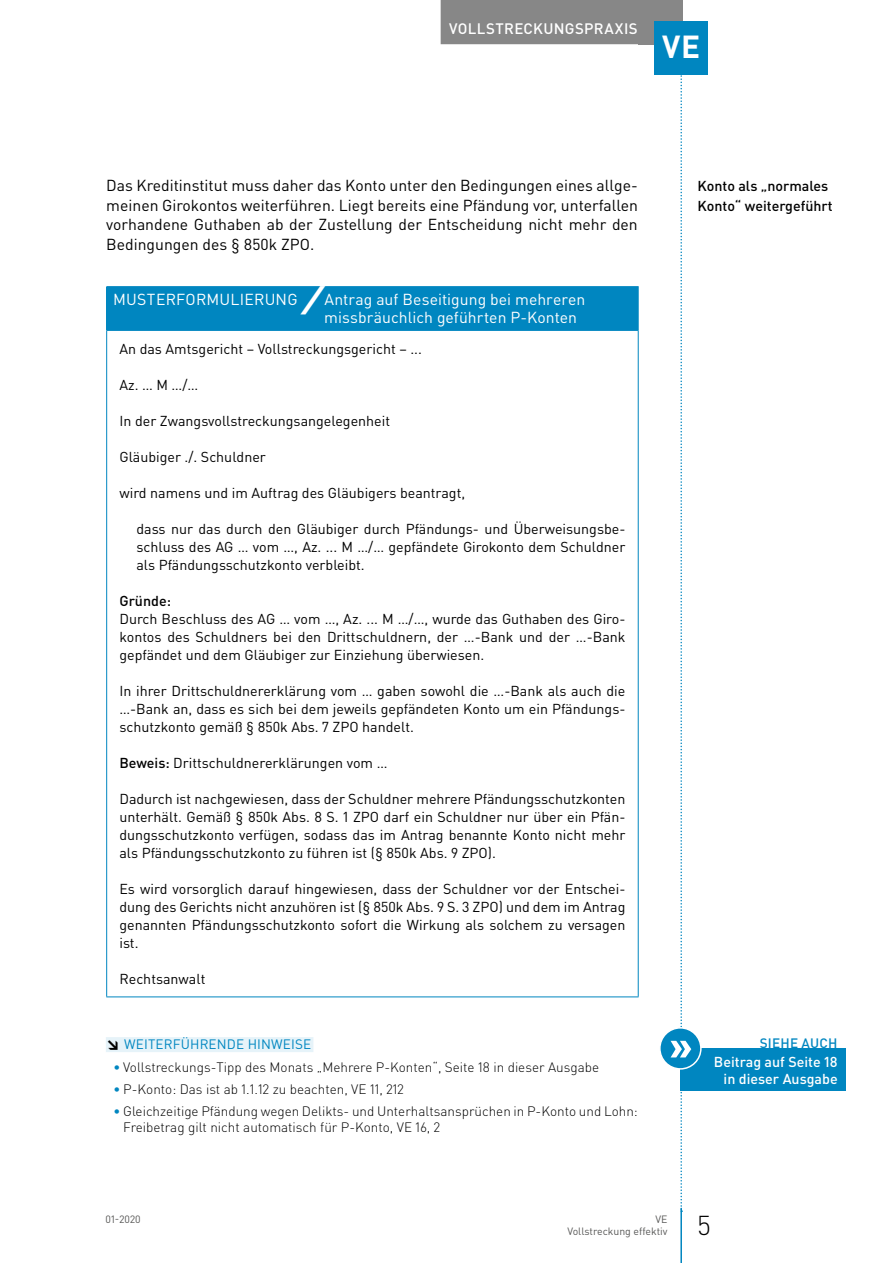
<style>
.page{position:relative;width:893px;height:1263px;background:#fff}
.page>*{position:absolute;margin:0;border:0;box-sizing:border-box;transform-origin:0 0}
.t1{font:700 31.5px "DIN Pro";color:#fff}
.t2{font:300 27px "DIN Pro";color:#000}
.t3{font:15.75px/19.5px "DIN Pro";color:#000;text-align:justify}
.t4{font:15.75px/18px "DIN Pro";letter-spacing:.005em;color:#fff}
.t5{font:500 15px "DIN Pro";letter-spacing:.025em;color:#fff}
.t6{font:14.25px/18px "DIN Pro";color:#000;text-align:justify}
.t7{font:500 14.25px/19.5px "DIN Pro";color:#000}
.t8{font:500 14.25px/17.2px "DIN Pro";color:#fff;text-align:right}
.t9{font:300 13.5px/15.8px "DIN Pro";color:#000}
.t10{font:13.5px "DIN Pro";letter-spacing:.01em;color:#0086c0}
.t11{font:500 13.5px "DIN Pro";color:#0086c0}
.t12{font:10.5px/12.8px "DIN Pro";color:#575756;text-align:right}
.s1{font-weight:900;font-style:italic;font-size:33px}
.s2{font-weight:500}
.s3{font-weight:900;color:#000}
.s4{font-weight:500;color:#0086c0}
</style>
<div class="page">
<div style="left:638px;top:0;width:44px;height:44px;background:#878787"></div>
<hr style="left:680px;top:1208px;width:2px;height:55px;background:#0086c0">
<div style="left:441px;top:0;width:205px;height:44px;background:#878787"></div>
<div style="left:655px;top:21px;width:53px;height:53px;background:#0086c0"></div>
<div style="left:106px;top:1037px;width:207px;height:15px;background:#e6f3f9"></div>
<div style="left:107px;top:287px;width:531px;height:43px;background:#0086c0"></div>
<hr style="left:106px;top:286px;width:533px;height:1px;background:#0086c0">
<hr style="left:106px;top:287px;width:1px;height:43px;background:#0086c0">
<hr style="left:638px;top:287px;width:1px;height:43px;background:#0086c0">
<hr style="left:106px;top:330px;width:533px;height:1px;background:#0086c0">
<hr style="left:106px;top:331px;width:1px;height:665px;background:#0086c0">
<hr style="left:638px;top:331px;width:1px;height:665px;background:#0086c0">
<hr style="left:106px;top:996px;width:533px;height:1px;background:#0086c0">
<div style="left:680px;top:1048px;width:166px;height:43px;background:#0086c0"></div>
<div style="left:660px;top:1028px;width:41px;height:41px;background:#0086c0;border-radius:50%"></div>
<div style="left:659px;top:1027px;width:43px;height:43px;border:2px solid #fff;border-radius:50%"></div>
<svg style="left:671px;top:0;width:20px;height:1212px"></svg>
<p class="t5" style="left:449px;top:18px;width:190px">Vollstreckungspraxis</p>
<h1 class="t1" style="left:662px;top:26px;width:40px">VE</h1>
<p class="t3" style="left:106px;top:175px;width:533px">Das Kreditinstitut muss daher das Konto unter den Bedingungen eines allge&shy;meinen Girokontos weiterführen. Liegt bereits eine Pfändung vor, unterfallen vorhandene Guthaben ab der Zustellung der Entscheidung nicht mehr den Bedingungen des § 850k ZPO.</p>
<p class="t4" style="left:324px;top:289px;width:263px;text-indent:-211px">MUSTERFORMULIERUNG <span class="s1">/</span>Antrag auf Beseitigung bei mehreren missbräuchlich geführten P-Konten</p>
<p class="t6" style="left:119px;top:339px;width:304px">An das Amtsgericht – Vollstreckungsgericht – ...</p>
<p class="t6" style="left:119px;top:375px;width:80px">Az. … M …/…</p>
<p class="t6" style="left:119px;top:411px;width:272px">In der Zwangsvollstreckungsangelegenheit</p>
<p class="t6" style="left:119px;top:447px;width:148px">Gläubiger ./. Schuldner</p>
<p class="t6" style="left:119px;top:483px;width:347px">wird namens und im Auftrag des Gläubigers beantragt,</p>
<p class="t6" style="left:136px;top:519px;width:490px">dass nur das durch den Gläubiger durch Pfändungs- und Überweisungsbe&shy;schluss des AG … vom …, Az. ... M …/… gepfändete Girokonto dem Schuldner als Pfändungsschutzkonto verbleibt.</p>
<p class="t7" style="left:119px;top:591px;width:53px">Gründe:</p>
<p class="t6" style="left:119px;top:609px;width:508px">Durch Beschluss des AG … vom …, Az. ... M …/…, wurde das Guthaben des Giro&shy;kontos des Schuldners bei den Drittschuldnern, der …-Bank und der …-Bank gepfändet und dem Gläubiger zur Einziehung überwiesen.</p>
<p class="t6" style="left:119px;top:681px;width:508px">In ihrer Drittschuldnererklärung vom … gaben sowohl die …-Bank als auch die …-Bank an, dass es sich bei dem jeweils gepfändeten Konto um ein Pfändungs&shy;schutzkonto gemäß § 850k Abs. 7 ZPO handelt.</p>
<p class="t6" style="left:119px;top:753px;width:269px"><span class="s2">Beweis:</span> Drittschuldnererklärungen vom …</p>
<p class="t6" style="left:119px;top:789px;width:508px">Dadurch ist nachgewiesen, dass der Schuldner mehrere Pfändungsschutzkonten unterhält. Gemäß § 850k Abs. 8 S. 1 ZPO darf ein Schuldner nur über ein Pfän&shy;dungsschutzkonto verfügen, sodass das im Antrag benannte Konto nicht mehr als Pfändungsschutzkonto zu führen ist (§ 850k Abs. 9 ZPO).</p>
<p class="t6" style="left:119px;top:879px;width:508px">Es wird vorsorglich darauf hingewiesen, dass der Schuldner vor der Entschei&shy;dung des Gerichts nicht anzuhören ist (§ 850k Abs. 9 S. 3 ZPO) und dem im Antrag genannten Pfändungsschutzkonto sofort die Wirkung als solchem zu versagen ist.</p>
<p class="t6" style="left:119px;top:969px;width:87px">Rechtsanwalt</p>
<p class="t10" style="left:106px;top:1035px;width:206px"><span class="s3">↘</span> WEITERFÜHRENDE HINWEISE</p>
<p class="t9" style="left:114px;top:1058px;width:487px"><span class="s4">•</span> Vollstreckungs-Tipp des Monats „Mehrere P-Konten“, Seite 18 in dieser Ausgabe</p>
<p class="t9" style="left:114px;top:1080px;width:292px"><span class="s4">•</span> P-Konto: Das ist ab 1.1.12 zu beachten, VE 11, 212</p>
<p class="t9" style="left:123px;top:1102px;width:516px;text-indent:-10px"><span class="s4">•</span> Gleichzeitige Pfändung wegen Delikts- und Unterhaltsansprüchen in P-Konto und Lohn:<br>Freibetrag gilt nicht automatisch für P-Konto, VE 16, 2</p>
<p class="t7" style="left:697px;top:176px;width:137px">Konto als „normales<br>Konto“ weitergeführt</p>
<p class="t11" style="left:760px;top:1034px;width:52px">SIEHEAUC</p>
<p class="t11" style="left:828px;top:1034px;width:11px">H</p>
<p class="t8" style="left:714px;top:1053px;width:125px">Beitrag auf Seite 18 in dieser Ausgabe</p>
<p class="t12" style="left:106px;top:1212px;width:37px">01-2020</p>
<p class="t12" style="left:567px;top:1212px;width:102px">VE<br>Vollstreckung effektiv</p>
<h2 class="t2" style="left:697px;top:1207px;width:15px">5</h2>
</div>
